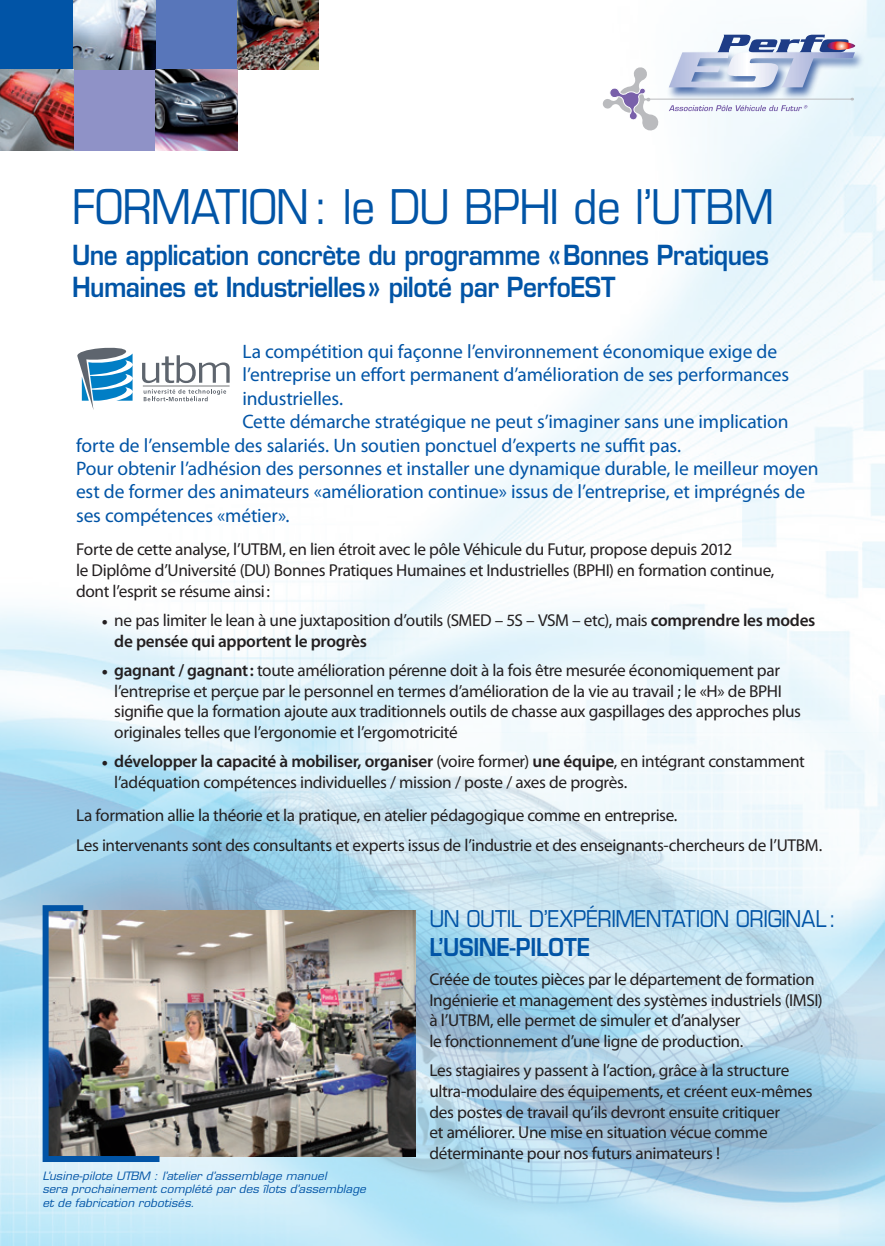
<style>
.page{position:relative;width:885px;height:1246px;background:#fff}
.page>*{position:absolute;margin:0;border:0;box-sizing:border-box;transform-origin:0 0}
.t1{font:46.5px "Eurostile LT Std";letter-spacing:-.02em;color:#0154a6;scale:.9 1}
.t2{font:600 27px/32.4px "Eurostile LT Std";letter-spacing:-.02em;color:#0154a6;scale:.9 1}
.t3{font:600 24px "Eurostile LT Std";letter-spacing:-.01em;color:#0154a6;scale:.9 1}
.t4{font:22.5px "Eurostile LT Std";letter-spacing:-.015em;color:#0154a6;scale:.9 1}
.t5{font:19.5px "Myriad Pro";letter-spacing:-.005em;color:#0154a6}
.t6{font:17.25px/20.7px "Myriad Pro";letter-spacing:-.02em;color:#231f20}
.t7{font:italic 11.25px/13.5px "Eurostile LT Std";letter-spacing:.01em;color:#0154a6;scale:1.05 1}
.s1{font-family:"Minion Pro"}
.s2{font-weight:600}
.s3{font-family:"Minion Pro";font-weight:600}
</style>
<div class="page">
<img style="left:0;top:0;width:884px;height:1246px">
<img style="left:121px;top:733px;width:763px;height:513px">
<div style="left:0;top:0;width:73px;height:69px;background:#0154a6"></div>
<div style="left:73px;top:69px;width:82px;height:82px;background:#8f92c7"></div>
<div style="left:155px;top:0;width:82px;height:69px;background:#5876ba"></div>
<img style="left:73px;top:0;width:82px;height:69px">
<img style="left:155px;top:69px;width:82px;height:82px">
<img style="left:0;top:69px;width:73px;height:82px">
<img style="left:237px;top:0;width:82px;height:69px">
<div style="left:666px;top:51px;width:198px;height:49px;background:#123f90;opacity:.75"></div>
<svg style="left:602px;top:35px;width:253px;height:96px"></svg>
<div style="left:72px;top:344px;width:157px;height:66px;background:#fff"></div>
<hr style="left:143px;top:386px;width:86px;height:1px;background:#76787b">
<svg style="left:142px;top:355px;width:87px;height:28px"></svg>
<svg style="left:144px;top:389px;width:82px;height:12px"></svg>
<svg style="left:77px;top:348px;width:56px;height:62px"></svg>
<img style="left:165px;top:911px;width:250px;height:246px">
<img style="left:40px;top:902px;width:125px;height:263px">
<h1 class="t1" style="left:72px;top:179px;width:774px">FORMATION: LE DU BPHI DE L’UTBM</h1>
<h2 class="t2" style="left:72px;top:239px;width:775px">Une application concrète du programme «Bonnes Pratiques<br>Humaines et Industrielles» piloté par PerfoEST</h2>
<p class="t5" style="left:242px;top:339px;width:536px">La compétition qui façonne l’environnement économique exige de</p>
<p class="t5" style="left:242px;top:363px;width:548px">l’entreprise un effort permanent d’amélioration de ses performances</p>
<p class="t5" style="left:242px;top:386px;width:102px">industrielles.</p>
<p class="t5" style="left:242px;top:410px;width:547px">Cette démarche stratégique ne peut s’imaginer sans une implication</p>
<p class="t5" style="left:76px;top:433px;width:606px">forte de l’ensemble des salariés. Un soutien ponctuel d’experts ne suffit pas.</p>
<p class="t5" style="left:76px;top:456px;width:744px">Pour obtenir l’adhésion des personnes et installer une dynamique durable, le meilleur moyen</p>
<p class="t5" style="left:76px;top:480px;width:730px">est de former des animateurs «amélioration continue» issus de l’entreprise, et imprégnés de</p>
<p class="t5" style="left:76px;top:503px;width:215px">ses compétences «métier».</p>
<p class="t6" style="left:76px;top:539px;width:700px">Forte de cette analyse, l’UTBM, en lien étroit avec le pôle Véhicule du Futur, propose depuis 2012<br>le Diplôme d’Université (DU) Bonnes Pratiques Humaines et Industrielles (BPHI) en formation continue, dont l’esprit se résume ainsi:</p>
<p class="t6" style="left:114px;top:609px;width:702px;text-indent:-13px"><span class="s1">•</span> ne pas limiter le lean à une juxtaposition d’outils (SMED – 5S – VSM – etc), mais <span class="s2">comprendre les modes de pensée qui apportent le progrès</span></p>
<p class="t6" style="left:114px;top:659px;width:688px;text-indent:-13px"><span class="s3">•</span> <span class="s2">gagnant / gagnant:</span> toute amélioration pérenne doit à la fois être mesurée économiquement par l’entreprise et perçue par le personnel en termes d’amélioration de la vie au travail ; le «H» de BPHI signifie que la formation ajoute aux traditionnels outils de chasse aux gaspillages des approches plus originales telles que l’ergonomie et l’ergomotricité</p>
<p class="t6" style="left:114px;top:751px;width:692px;text-indent:-13px"><span class="s3">•</span> <span class="s2">développer la capacité à mobiliser, organiser</span> (voire former) <span class="s2">une équipe</span>, en intégrant constamment l’adéquation compétences individuelles / mission / poste / axes de progrès.</p>
<p class="t6" style="left:76px;top:801px;width:747px;line-height:29.2px">La formation allie la théorie et la pratique, en atelier pédagogique comme en entreprise.<br>Les intervenants sont des consultants et experts issus de l’industrie et des enseignants-chercheurs de l’UTBM.</p>
<p class="t7" style="left:42px;top:1169px;width:309px">L’usine-pilote UTBM : l’atelier d’assemblage manuel<br>sera prochainement complété par des îlots d’assemblage et de fabrication robotisés.</p>
<h3 class="t4" style="left:429px;top:905px;width:453px">UN OUTIL D’EXPÉRIMENTATION ORIGINAL:</h3>
<h3 class="t3" style="left:429px;top:932px;width:180px">l’Usine-Pilote</h3>
<p class="t6" style="left:429px;top:968px;width:395px">Créée de toutes pièces par le département de formation Ingénierie et management des systèmes industriels (IMSI) à l’UTBM, elle permet de simuler et d’analyser<br>le fonctionnement d’une ligne de production.</p>
<p class="t6" style="left:429px;top:1060px;width:384px">Les stagiaires y passent à l’action, grâce à la structure ultra-modulaire des équipements, et créent eux-mêmes des postes de travail qu’ils devront ensuite critiquer<br>et améliorer. Une mise en situation vécue comme déterminante pour nos futurs animateurs !</p>
</div>
